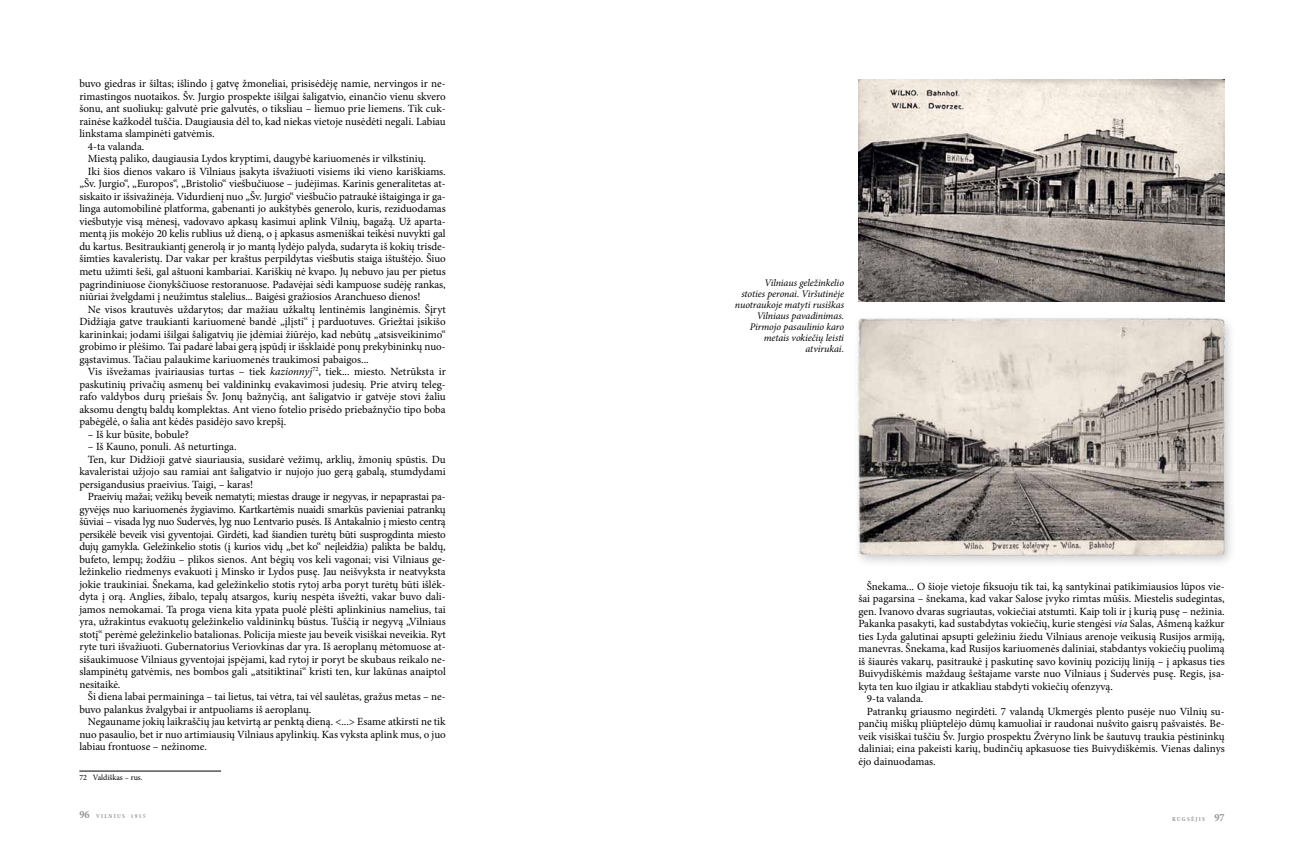
<style>
.page{position:relative;width:1304px;height:851px;background:#fff}
.page>*{position:absolute;margin:0;border:0;box-sizing:border-box;transform-origin:0 0}
.t1{font:11px "Minion Pro";letter-spacing:-.005em;color:#000}
.t2{font:700 condensed 11px "Minion Pro";color:#939598}
.t3{font:italic 10px/11px "Minion Pro";letter-spacing:-.005em;color:#000;text-align:right}
.t4{font:8px "Minion Pro";color:#000}
.t5{font:700 condensed 6px "Minion Pro";letter-spacing:.2em;color:#939598}
.s1{font-style:italic}
.s2{font-size:11px}
</style>
<div class="page">
<hr style="left:79px;top:770px;width:142px;height:1px;background:#000">
<img style="left:858px;top:79px;width:367px;height:223px">
<div style="left:852px;top:314px;width:384px;height:254px;background:#000;opacity:.2"></div>
<img style="left:854px;top:314px;width:376px;height:245px">
<p class="t1" style="left:79px;top:76px;width:368px">buvo giedras ir šiltas; išlindo į gatvę žmoneliai, prisisėdėję namie, nervingos ir ne-</p>
<p class="t1" style="left:79px;top:89px;width:368px">rimastingos nuotaikos. Šv. Jurgio prospekte išilgai šaligatvio, einančio vienu skvero</p>
<p class="t1" style="left:79px;top:101px;width:368px">šonu, ant suoliukų: galvutė prie galvutės, o tiksliau – liemuo prie liemens. Tik cuk-</p>
<p class="t1" style="left:79px;top:114px;width:368px">rainėse kažkodėl tuščia. Daugiausia dėl to, kad niekas vietoje nusėdėti negali. Labiau</p>
<p class="t1" style="left:79px;top:126px;width:137px">linkstama slampinėti gatvėmis.</p>
<p class="t1" style="left:88px;top:139px;width:58px">4-ta valanda.</p>
<p class="t1" style="left:88px;top:151px;width:340px">Miestą paliko, daugiausia Lydos kryptimi, daugybė kariuomenės ir vilkstinių.</p>
<p class="t1" style="left:88px;top:164px;width:359px">Iki šios dienos vakaro iš Vilniaus įsakyta išvažiuoti visiems iki vieno kariškiams.</p>
<p class="t1" style="left:79px;top:176px;width:368px">„Šv. Jurgio“, „Europos“, „Bristolio“ viešbučiuose – judėjimas. Karinis generalitetas at-</p>
<p class="t1" style="left:79px;top:189px;width:368px">siskaito ir išsivažinėja. Vidurdienį nuo „Šv. Jurgio“ viešbučio patraukė ištaiginga ir ga-</p>
<p class="t1" style="left:79px;top:201px;width:368px">linga automobilinė platforma, gabenanti jo aukštybės generolo, kuris, reziduodamas</p>
<p class="t1" style="left:79px;top:214px;width:368px">viešbutyje visą mėnesį, vadovavo apkasų kasimui aplink Vilnių, bagažą. Už aparta-</p>
<p class="t1" style="left:79px;top:226px;width:368px">mentą jis mokėjo 20 kelis rublius už dieną, o į apkasus asmeniškai teikėsi nuvykti gal</p>
<p class="t1" style="left:79px;top:239px;width:368px">du kartus. Besitraukiantį generolą ir jo mantą lydėjo palyda, sudaryta iš kokių trisde-</p>
<p class="t1" style="left:79px;top:251px;width:368px">šimties kavaleristų. Dar vakar per kraštus perpildytas viešbutis staiga ištuštėjo. Šiuo</p>
<p class="t1" style="left:79px;top:264px;width:368px">metu užimti šeši, gal aštuoni kambariai. Kariškių nė kvapo. Jų nebuvo jau per pietus</p>
<p class="t1" style="left:79px;top:276px;width:368px">pagrindiniuose čionykščiuose restoranuose. Padavėjai sėdi kampuose sudėję rankas,</p>
<p class="t1" style="left:79px;top:289px;width:343px">niūriai žvelgdami į neužimtus stalelius... Baigėsi gražiosios Aranchueso dienos!</p>
<p class="t1" style="left:88px;top:301px;width:359px">Ne visos krautuvės uždarytos; dar mažiau užkaltų lentinėmis langinėmis. Šįryt</p>
<p class="t1" style="left:79px;top:314px;width:368px">Didžiąja gatve traukianti kariuomenė bandė „įlįsti“ į parduotuves. Griežtai įsikišo</p>
<p class="t1" style="left:79px;top:326px;width:368px">karininkai; jodami išilgai šaligatvių jie įdėmiai žiūrėjo, kad nebūtų „atsisveikinimo“</p>
<p class="t1" style="left:79px;top:339px;width:368px">grobimo ir plėšimo. Tai padarė labai gerą įspūdį ir išsklaidė ponų prekybininkų nuo-</p>
<p class="t1" style="left:79px;top:351px;width:291px">gąstavimus. Tačiau palaukime kariuomenės traukimosi pabaigos...</p>
<p class="t1" style="left:88px;top:364px;width:359px">Vis išvežamas įvairiausias turtas – tiek <span class="s1">kazionnyj</span><sup>72</sup>, tiek... miesto. Netrūksta ir</p>
<p class="t1" style="left:79px;top:376px;width:368px">paskutinių privačių asmenų bei valdininkų evakavimosi judesių. Prie atvirų teleg-</p>
<p class="t1" style="left:79px;top:389px;width:368px">rafo valdybos durų priešais Šv. Jonų bažnyčią, ant šaligatvio ir gatvėje stovi žaliu</p>
<p class="t1" style="left:79px;top:401px;width:368px">aksomu dengtų baldų komplektas. Ant vieno fotelio prisėdo priebažnyčio tipo boba</p>
<p class="t1" style="left:79px;top:414px;width:208px">pabėgėlė, o šalia ant kėdės pasidėjo savo krepšį.</p>
<p class="t1" style="left:88px;top:426px;width:103px">– Iš kur būsite, bobule?</p>
<p class="t1" style="left:88px;top:439px;width:150px">– Iš Kauno, ponuli. Aš neturtinga.</p>
<p class="t1" style="left:88px;top:451px;width:359px">Ten, kur Didžioji gatvė siauriausia, susidarė vežimų, arklių, žmonių spūstis. Du</p>
<p class="t1" style="left:79px;top:464px;width:368px">kavaleristai užjojo sau ramiai ant šaligatvio ir nujojo juo gerą gabalą, stumdydami</p>
<p class="t1" style="left:79px;top:476px;width:175px">persigandusius praeivius. Taigi, – karas!</p>
<p class="t1" style="left:88px;top:489px;width:359px">Praeivių mažai; vežikų beveik nematyti; miestas drauge ir negyvas, ir nepaprastai pa-</p>
<p class="t1" style="left:79px;top:501px;width:368px">gyvėjęs nuo kariuomenės žygiavimo. Kartkartėmis nuaidi smarkūs pavieniai patrankų</p>
<p class="t1" style="left:79px;top:514px;width:368px">šūviai – visada lyg nuo Sudervės, lyg nuo Lentvario pusės. Iš Antakalnio į miesto centrą</p>
<p class="t1" style="left:79px;top:526px;width:368px">persikėlė beveik visi gyventojai. Girdėti, kad šiandien turėtų būti susprogdinta miesto</p>
<p class="t1" style="left:79px;top:539px;width:368px">dujų gamykla. Geležinkelio stotis (į kurios vidų „bet ko“ neįleidžia) palikta be baldų,</p>
<p class="t1" style="left:79px;top:551px;width:368px">bufeto, lempų; žodžiu – plikos sienos. Ant bėgių vos keli vagonai; visi Vilniaus ge-</p>
<p class="t1" style="left:79px;top:564px;width:368px">ležinkelio riedmenys evakuoti į Minsko ir Lydos pusę. Jau neišvyksta ir neatvyksta</p>
<p class="t1" style="left:79px;top:576px;width:368px">jokie traukiniai. Šnekama, kad geležinkelio stotis rytoj arba poryt turėtų būti išlėk-</p>
<p class="t1" style="left:79px;top:589px;width:368px">dyta į orą. Anglies, žibalo, tepalų atsargos, kurių nespėta išvežti, vakar buvo dali-</p>
<p class="t1" style="left:79px;top:601px;width:368px">jamos nemokamai. Ta proga viena kita ypata puolė plėšti aplinkinius namelius, tai</p>
<p class="t1" style="left:79px;top:614px;width:368px">yra, užrakintus evakuotų geležinkelio valdininkų būstus. Tuščią ir negyvą „Vilniaus</p>
<p class="t1" style="left:79px;top:626px;width:368px">stotį“ perėmė geležinkelio batalionas. Policija mieste jau beveik visiškai neveikia. Ryt</p>
<p class="t1" style="left:79px;top:639px;width:368px">ryte turi išvažiuoti. Gubernatorius Veriovkinas dar yra. Iš aeroplanų mėtomuose at-</p>
<p class="t1" style="left:79px;top:651px;width:368px">sišaukimuose Vilniaus gyventojai įspėjami, kad rytoj ir poryt be skubaus reikalo ne-</p>
<p class="t1" style="left:79px;top:664px;width:368px">slampinėtų gatvėmis, nes bombos gali „atsitiktinai“ kristi ten, kur lakūnas anaiptol</p>
<p class="t1" style="left:79px;top:676px;width:43px">nesitaikė.</p>
<p class="t1" style="left:88px;top:689px;width:359px">Ši diena labai permaininga – tai lietus, tai vėtra, tai vėl saulėtas, gražus metas – ne-</p>
<p class="t1" style="left:79px;top:701px;width:234px">buvo palankus žvalgybai ir antpuoliams iš aeroplanų.</p>
<p class="t1" style="left:88px;top:714px;width:359px">Negauname jokių laikraščių jau ketvirtą ar penktą dieną. &lt;...&gt; Esame atkirsti ne tik</p>
<p class="t1" style="left:79px;top:726px;width:368px">nuo pasaulio, bet ir nuo artimiausių Vilniaus apylinkių. Kas vyksta aplink mus, o juo</p>
<p class="t1" style="left:79px;top:739px;width:129px">labiau frontuose – nežinome.</p>
<p class="t4" style="left:79px;top:772px;width:65px">72 Valdiškas – rus.</p>
<p class="t3" style="left:735px;top:277px;width:111px">Vilniaus geležinkelio<br>stoties peronai. Viršutinėje nuotraukoje matyti rusiškas<br>Vilniaus pavadinimas.<br>Pirmojo pasaulinio karo metais vokiečių leisti atvirukai.</p>
<p class="t1" style="left:867px;top:578px;width:359px">Šnekama... O šioje vietoje fiksuoju tik tai, ką santykinai patikimiausios lūpos vie-</p>
<p class="t1" style="left:858px;top:591px;width:368px">šai pagarsina – šnekama, kad vakar Salose įvyko rimtas mūšis. Miestelis sudegintas,</p>
<p class="t1" style="left:858px;top:603px;width:368px">gen. Ivanovo dvaras sugriautas, vokiečiai atstumti. Kaip toli ir į kurią pusę – nežinia.</p>
<p class="t1" style="left:858px;top:616px;width:368px">Pakanka pasakyti, kad sustabdytas vokiečių, kurie stengėsi <span class="s1">via</span> Salas, Ašmeną kažkur</p>
<p class="t1" style="left:858px;top:628px;width:368px">ties Lyda galutinai apsupti geležiniu žiedu Vilniaus arenoje veikusią Rusijos armiją,</p>
<p class="t1" style="left:858px;top:641px;width:368px">manevras. Šnekama, kad Rusijos kariuomenės daliniai, stabdantys vokiečių puolimą</p>
<p class="t1" style="left:858px;top:653px;width:368px">iš šiaurės vakarų, pasitraukė į paskutinę savo kovinių pozicijų liniją – į apkasus ties</p>
<p class="t1" style="left:858px;top:666px;width:368px">Buivydiškėmis maždaug šeštajame varste nuo Vilniaus į Sudervės pusę. Regis, įsa-</p>
<p class="t1" style="left:858px;top:678px;width:256px">kyta ten kuo ilgiau ir atkakliau stabdyti vokiečių ofenzyvą.</p>
<p class="t1" style="left:867px;top:691px;width:58px">9-ta valanda.</p>
<p class="t1" style="left:867px;top:703px;width:359px">Patrankų griausmo negirdėti. 7 valandą Ukmergės plento pusėje nuo Vilnių su-</p>
<p class="t1" style="left:858px;top:716px;width:368px">pančių miškų pliūptelėjo dūmų kamuoliai ir raudonai nušvito gaisrų pašvaistės. Be-</p>
<p class="t1" style="left:858px;top:728px;width:368px">veik visiškai tuščiu Šv. Jurgio prospektu Žvėryno link be šautuvų traukia pėstininkų</p>
<p class="t1" style="left:858px;top:741px;width:368px">daliniai; eina pakeisti karių, budinčių apkasuose ties Buivydiškėmis. Vienas dalinys</p>
<p class="t1" style="left:858px;top:753px;width:79px">ėjo dainuodamas.</p>
<p class="t5" style="left:79px;top:811px;width:68px"><span class="s2">96</span> VILNIUS 1915</p>
<p class="t2" style="left:1214px;top:809px;width:12px">97</p>
<p class="t5" style="left:1172px;top:814px;width:31px">RUGSĖJIS</p>
</div>
